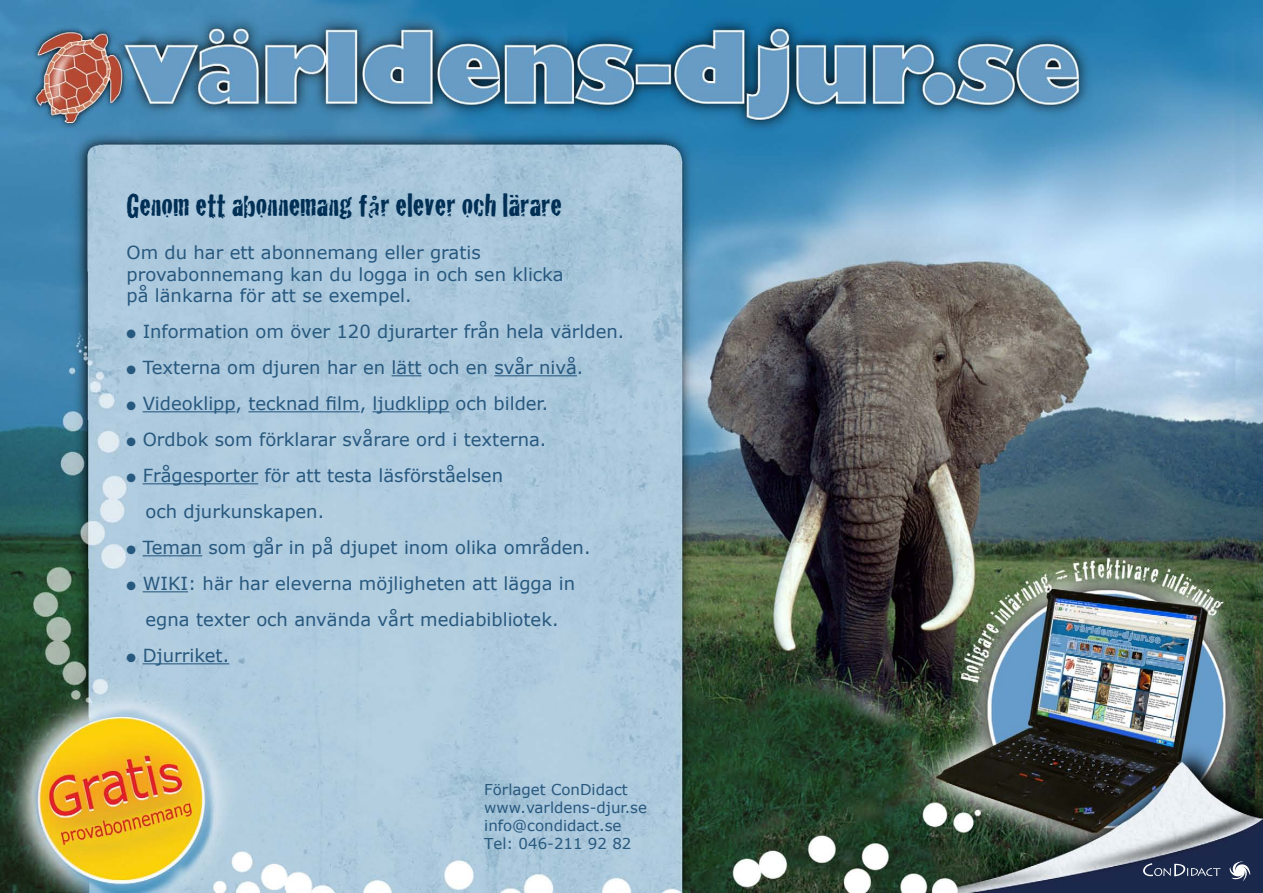
<style>
.page{position:relative;width:1263px;height:893px;background:#fff}
.page>*{position:absolute;margin:0;border:0;box-sizing:border-box;transform-origin:0 0}
.t1{font:33px "Cracked";color:#002f55}
.t2{font:18px "Verdana";color:#27587e}
.t3{font:15px "Verdana";color:#27587e}
</style>
<div class="page">
<img style="left:0;top:0;width:1263px;height:893px">
<svg style="left:392px;top:375px;width:29px;height:1px"></svg>
<hr style="left:494px;top:375px;width:83px;height:1px;background:#27587e">
<hr style="left:143px;top:411px;width:92px;height:1px;background:#27587e">
<hr style="left:248px;top:411px;width:112px;height:1px;background:#27587e">
<hr style="left:372px;top:411px;width:77px;height:1px;background:#27587e">
<hr style="left:143px;top:483px;width:115px;height:1px;background:#27587e">
<hr style="left:143px;top:555px;width:59px;height:1px;background:#27587e">
<hr style="left:143px;top:591px;width:45px;height:1px;background:#27587e">
<hr style="left:143px;top:663px;width:86px;height:1px;background:#27587e">
<svg style="left:1143px;top:863px;width:77px;height:13px"></svg>
<svg style="left:1229px;top:861px;width:21px;height:20px"></svg>
<p class="t1" style="left:126px;top:179px;width:437px">Genom ett abonnemang får elever och lärare</p>
<p class="t2" style="left:126px;top:241px;width:356px">Om du har ett abonnemang eller gratis</p>
<p class="t2" style="left:126px;top:263px;width:439px">provabonnemang kan du logga in och sen klicka</p>
<p class="t2" style="left:126px;top:284px;width:287px">på länkarna för att se exempel.</p>
<p class="t2" style="left:126px;top:320px;width:499px">● Information om över 120 djurarter från hela världen.</p>
<p class="t2" style="left:126px;top:356px;width:458px">● Texterna om djuren har en lätt och en svår nivå.</p>
<p class="t2" style="left:126px;top:392px;width:423px">● Videoklipp, tecknad film, ljudklipp och bilder.</p>
<p class="t2" style="left:126px;top:428px;width:421px">● Ordbok som förklarar svårare ord i texterna.</p>
<p class="t2" style="left:126px;top:464px;width:378px">● Frågesporter för att testa läsförståelsen</p>
<p class="t2" style="left:146px;top:500px;width:180px">och djurkunskapen.</p>
<p class="t2" style="left:126px;top:536px;width:466px">● Teman som går in på djupet inom olika områden.</p>
<p class="t2" style="left:126px;top:572px;width:450px">● WIKI: här har eleverna möjligheten att lägga in</p>
<p class="t2" style="left:146px;top:608px;width:414px">egna texter och använda vårt mediabibliotek.</p>
<p class="t2" style="left:126px;top:644px;width:104px">● Djurriket.</p>
<p class="t3" style="left:484px;top:780px;width:145px">Förlaget ConDidact</p>
<p class="t3" style="left:484px;top:798px;width:164px">www.varldens-djur.se</p>
<p class="t3" style="left:484px;top:816px;width:139px">info@condidact.se</p>
<p class="t3" style="left:484px;top:834px;width:149px">Tel: 046-211 92 82</p>
</div>
